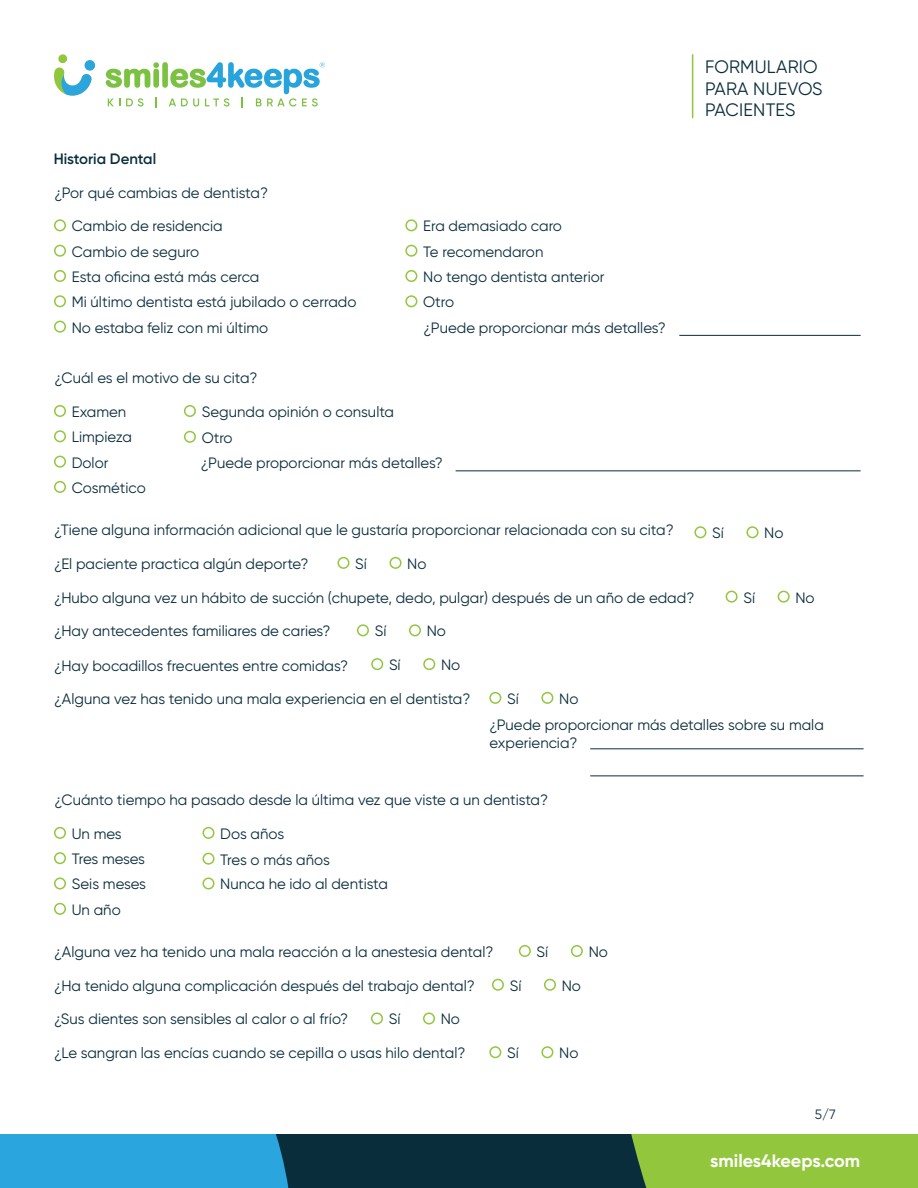
<style>
.page{position:relative;width:918px;height:1188px;background:#fff}
.page>*{position:absolute;margin:0;border:0;box-sizing:border-box;transform-origin:0 0}
.t1{font:18px/21.6px "Gilroy";letter-spacing:.01em;color:#0a2d3c}
.t2{font:700 18px "Gilroy";color:#fff}
.t3{font:15px/25.3px "Gilroy";color:#0a2d3c}
.t4{font:600 15px "Gilroy";color:#0a2d3c}
.t5{font:15px "Gilroy";letter-spacing:-.02em;color:#0a2d3c}
.t6{font:13.5px "Gilroy";color:#0a2d3c}
</style>
<div class="page">
<hr style="left:679px;top:335px;width:182px;height:1px;background:#0a2d3c">
<hr style="left:456px;top:470px;width:405px;height:1px;background:#0a2d3c">
<hr style="left:590px;top:748px;width:274px;height:1px;background:#0a2d3c">
<hr style="left:590px;top:776px;width:274px;height:1px;background:#0a2d3c">
<div style="left:0;top:1134px;width:918px;height:54px;background:#0a2d3c"></div>
<div style="left:0;top:1134px;width:289px;height:54px;background:#2ba5de"></div>
<div style="left:631px;top:1134px;width:287px;height:54px;background:#92c73d"></div>
<svg style="left:54px;top:54px;width:42px;height:42px"></svg>
<svg style="left:106px;top:62px;width:219px;height:46px"></svg>
<div style="left:54px;top:219px;width:12px;height:12px;border:2px solid #92c73d;border-radius:50%"></div>
<div style="left:54px;top:405px;width:12px;height:12px;border:2px solid #92c73d;border-radius:50%"></div>
<div style="left:54px;top:827px;width:12px;height:12px;border:2px solid #92c73d;border-radius:50%"></div>
<div style="left:54px;top:245px;width:12px;height:12px;border:2px solid #92c73d;border-radius:50%"></div>
<div style="left:54px;top:430px;width:12px;height:12px;border:2px solid #92c73d;border-radius:50%"></div>
<div style="left:54px;top:852px;width:12px;height:12px;border:2px solid #92c73d;border-radius:50%"></div>
<div style="left:54px;top:270px;width:12px;height:12px;border:2px solid #92c73d;border-radius:50%"></div>
<div style="left:54px;top:456px;width:12px;height:12px;border:2px solid #92c73d;border-radius:50%"></div>
<div style="left:54px;top:877px;width:12px;height:12px;border:2px solid #92c73d;border-radius:50%"></div>
<div style="left:54px;top:295px;width:12px;height:12px;border:2px solid #92c73d;border-radius:50%"></div>
<div style="left:54px;top:481px;width:12px;height:12px;border:2px solid #92c73d;border-radius:50%"></div>
<div style="left:54px;top:903px;width:12px;height:12px;border:2px solid #92c73d;border-radius:50%"></div>
<div style="left:54px;top:321px;width:12px;height:12px;border:2px solid #92c73d;border-radius:50%"></div>
<div style="left:184px;top:405px;width:12px;height:12px;border:2px solid #92c73d;border-radius:50%"></div>
<div style="left:202px;top:827px;width:12px;height:12px;border:2px solid #92c73d;border-radius:50%"></div>
<div style="left:405px;top:219px;width:12px;height:12px;border:2px solid #92c73d;border-radius:50%"></div>
<div style="left:405px;top:245px;width:12px;height:12px;border:2px solid #92c73d;border-radius:50%"></div>
<div style="left:405px;top:270px;width:12px;height:12px;border:2px solid #92c73d;border-radius:50%"></div>
<div style="left:405px;top:295px;width:12px;height:12px;border:2px solid #92c73d;border-radius:50%"></div>
<div style="left:184px;top:431px;width:12px;height:12px;border:2px solid #92c73d;border-radius:50%"></div>
<div style="left:202px;top:853px;width:12px;height:12px;border:2px solid #92c73d;border-radius:50%"></div>
<div style="left:202px;top:877px;width:12px;height:12px;border:2px solid #92c73d;border-radius:50%"></div>
<div style="left:694px;top:526px;width:12px;height:12px;border:2px solid #92c73d;border-radius:50%"></div>
<div style="left:746px;top:526px;width:12px;height:12px;border:2px solid #92c73d;border-radius:50%"></div>
<div style="left:337px;top:557px;width:12px;height:12px;border:2px solid #92c73d;border-radius:50%"></div>
<div style="left:390px;top:557px;width:12px;height:12px;border:2px solid #92c73d;border-radius:50%"></div>
<div style="left:726px;top:591px;width:12px;height:12px;border:2px solid #92c73d;border-radius:50%"></div>
<div style="left:778px;top:591px;width:12px;height:12px;border:2px solid #92c73d;border-radius:50%"></div>
<div style="left:357px;top:624px;width:12px;height:12px;border:2px solid #92c73d;border-radius:50%"></div>
<div style="left:409px;top:624px;width:12px;height:12px;border:2px solid #92c73d;border-radius:50%"></div>
<div style="left:371px;top:658px;width:12px;height:12px;border:2px solid #92c73d;border-radius:50%"></div>
<div style="left:423px;top:658px;width:12px;height:12px;border:2px solid #92c73d;border-radius:50%"></div>
<div style="left:489px;top:692px;width:12px;height:12px;border:2px solid #92c73d;border-radius:50%"></div>
<div style="left:541px;top:692px;width:12px;height:12px;border:2px solid #92c73d;border-radius:50%"></div>
<div style="left:519px;top:945px;width:12px;height:12px;border:2px solid #92c73d;border-radius:50%"></div>
<div style="left:571px;top:945px;width:12px;height:12px;border:2px solid #92c73d;border-radius:50%"></div>
<div style="left:492px;top:979px;width:12px;height:12px;border:2px solid #92c73d;border-radius:50%"></div>
<div style="left:544px;top:979px;width:12px;height:12px;border:2px solid #92c73d;border-radius:50%"></div>
<div style="left:371px;top:1012px;width:12px;height:12px;border:2px solid #92c73d;border-radius:50%"></div>
<div style="left:423px;top:1012px;width:12px;height:12px;border:2px solid #92c73d;border-radius:50%"></div>
<div style="left:489px;top:1046px;width:12px;height:12px;border:2px solid #92c73d;border-radius:50%"></div>
<div style="left:541px;top:1046px;width:12px;height:12px;border:2px solid #92c73d;border-radius:50%"></div>
<hr style="left:692px;top:55px;width:1px;height:63px;background:#92c73d">
<p class="t1" style="left:705px;top:56px;width:119px">FORMULARIO<br>PARA NUEVOS<br>PACIENTES</p>
<p class="t4" style="left:54px;top:149px;width:104px">Historia Dental</p>
<p class="t3" style="left:55px;top:180px;width:215px">¿Por qué cambias de dentista?</p>
<p class="t3" style="left:72px;top:213px;width:153px">Cambio de residencia</p>
<p class="t3" style="left:72px;top:239px;width:129px">Cambio de seguro</p>
<p class="t3" style="left:72px;top:264px;width:189px">Esta oficina está más cerca</p>
<p class="t3" style="left:72px;top:289px;width:286px">Mi último dentista está jubilado o cerrado</p>
<p class="t3" style="left:72px;top:315px;width:198px">No estaba feliz con mi último</p>
<p class="t3" style="left:55px;top:365px;width:205px">¿Cuál es el motivo de su cita?</p>
<p class="t3" style="left:72px;top:399px;width:56px">Examen</p>
<p class="t3" style="left:72px;top:424px;width:62px">Limpieza</p>
<p class="t3" style="left:202px;top:399px;width:194px">Segunda opinión o consulta</p>
<p class="t3" style="left:202px;top:425px;width:33px">Otro</p>
<p class="t3" style="left:423px;top:213px;width:183px">Era demasiado caro<br>Te recomendaron<br>No tengo dentista anterior<br>Otro</p>
<p class="t3" style="left:424px;top:315px;width:244px">¿Puede proporcionar más detalles?</p>
<p class="t3" style="left:72px;top:450px;width:38px">Dolor</p>
<p class="t3" style="left:72px;top:475px;width:76px">Cosmético</p>
<p class="t3" style="left:201px;top:450px;width:244px">¿Puede proporcionar más detalles?</p>
<p class="t3" style="left:54px;top:517px;width:621px">¿Tiene alguna información adicional que le gustaría proporcionar relacionada con su cita?</p>
<p class="t3" style="left:54px;top:551px;width:256px">¿El paciente practica algún deporte?</p>
<p class="t3" style="left:54px;top:585px;width:642px">¿Hubo alguna vez un hábito de succión (chupete, dedo, pulgar) después de un año de edad?</p>
<p class="t3" style="left:54px;top:618px;width:278px">¿Hay antecedentes familiares de caries?</p>
<p class="t3" style="left:355px;top:551px;width:13px">Sí</p>
<p class="t3" style="left:407px;top:551px;width:21px">No</p>
<p class="t3" style="left:375px;top:618px;width:13px">Sí</p>
<p class="t3" style="left:427px;top:618px;width:21px">No</p>
<p class="t3" style="left:389px;top:652px;width:13px">Sí</p>
<p class="t3" style="left:441px;top:652px;width:21px">No</p>
<p class="t3" style="left:54px;top:653px;width:295px">¿Hay bocadillos frecuentes entre comidas?</p>
<p class="t3" style="left:54px;top:686px;width:418px">¿Alguna vez has tenido una mala experiencia en el dentista?</p>
<p class="t3" style="left:507px;top:686px;width:13px">Sí</p>
<p class="t3" style="left:559px;top:686px;width:21px">No</p>
<p class="t3" style="left:712px;top:520px;width:13px">Sí</p>
<p class="t3" style="left:764px;top:520px;width:21px">No</p>
<p class="t3" style="left:743px;top:585px;width:13px">Sí</p>
<p class="t3" style="left:795px;top:585px;width:21px">No</p>
<p class="t3" style="left:489px;top:716px;width:336px;line-height:18px">¿Puede proporcionar más detalles sobre su mala experiencia?</p>
<p class="t3" style="left:55px;top:787px;width:495px">¿Cuánto tiempo ha pasado desde la última vez que viste a un dentista?</p>
<p class="t3" style="left:72px;top:821px;width:52px">Un mes</p>
<p class="t5" style="left:72px;top:850px;width:75px">Tres meses</p>
<p class="t3" style="left:72px;top:871px;width:76px">Seis meses</p>
<p class="t3" style="left:72px;top:897px;width:51px">Un año</p>
<p class="t3" style="left:220px;top:821px;width:65px">Dos años</p>
<p class="t3" style="left:220px;top:847px;width:169px;line-height:24.9px">Tres o más años<br>Nunca he ido al dentista</p>
<p class="t3" style="left:54px;top:939px;width:441px">¿Alguna vez ha tenido una mala reacción a la anestesia dental?</p>
<p class="t3" style="left:54px;top:973px;width:422px">¿Ha tenido alguna complicación después del trabajo dental?</p>
<p class="t3" style="left:54px;top:1006px;width:296px">¿Sus dientes son sensibles al calor o al frío?</p>
<p class="t3" style="left:54px;top:1040px;width:413px">¿Le sangran las encías cuando se cepilla o usas hilo dental?</p>
<p class="t3" style="left:389px;top:1006px;width:13px">Sí</p>
<p class="t3" style="left:441px;top:1006px;width:21px">No</p>
<p class="t3" style="left:537px;top:939px;width:13px">Sí</p>
<p class="t3" style="left:589px;top:939px;width:21px">No</p>
<p class="t3" style="left:510px;top:973px;width:13px">Sí</p>
<p class="t3" style="left:562px;top:973px;width:21px">No</p>
<p class="t3" style="left:507px;top:1040px;width:13px">Sí</p>
<p class="t3" style="left:559px;top:1040px;width:21px">No</p>
<p class="t6" style="left:815px;top:1106px;width:23px">5/7</p>
<p class="t2" style="left:710px;top:1149px;width:151px">smiles4keeps.com</p>
</div>
